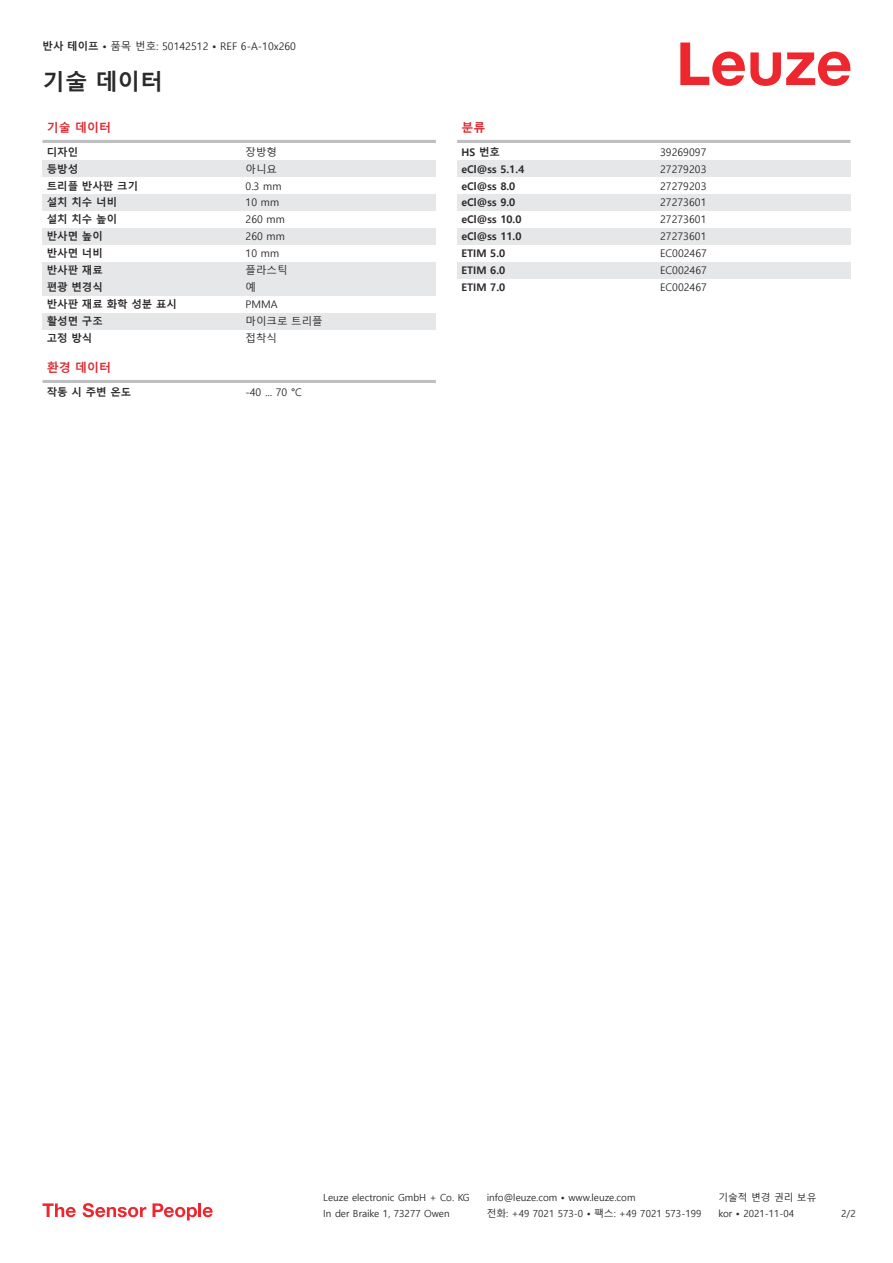
<style>
.page{position:relative;width:893px;height:1263px;background:#fff}
.page>*{position:absolute;margin:0;border:0;box-sizing:border-box;transform-origin:0 0}
.t1{font:700 22.5px "Malgun Gothic";color:#2b292a}
.t2{font:700 12px "Malgun Gothic";color:#db2a30}
.t3{font:10.5px "Malgun Gothic";color:#2b292a}
.t4{font:700 10.5px "Malgun Gothic";color:#2b292a}
.t5{font:9.75px "Malgun Gothic";color:#2b292a}
.s1{font-weight:700}
</style>
<div class="page">
<svg style="left:680px;top:43px;width:170px;height:43px"></svg>
<hr style="left:43px;top:140px;width:393px;height:3px;background:#bdbfc1">
<div style="left:43px;top:160px;width:199px;height:17px;background:#e6e7e9"></div>
<div style="left:242px;top:160px;width:194px;height:17px;background:#e6e7e9"></div>
<div style="left:43px;top:194px;width:199px;height:17px;background:#e6e7e9"></div>
<div style="left:242px;top:194px;width:194px;height:17px;background:#e6e7e9"></div>
<div style="left:43px;top:228px;width:199px;height:17px;background:#e6e7e9"></div>
<div style="left:242px;top:228px;width:194px;height:17px;background:#e6e7e9"></div>
<div style="left:43px;top:262px;width:199px;height:17px;background:#e6e7e9"></div>
<div style="left:242px;top:262px;width:194px;height:17px;background:#e6e7e9"></div>
<div style="left:43px;top:279px;width:199px;height:17px;background:#e6e7e9"></div>
<div style="left:242px;top:279px;width:194px;height:17px;background:#e6e7e9"></div>
<div style="left:43px;top:313px;width:199px;height:17px;background:#e6e7e9"></div>
<div style="left:242px;top:313px;width:194px;height:17px;background:#e6e7e9"></div>
<hr style="left:43px;top:380px;width:393px;height:3px;background:#bdbfc1">
<hr style="left:457px;top:140px;width:393px;height:3px;background:#bdbfc1">
<div style="left:457px;top:160px;width:200px;height:17px;background:#e6e7e9"></div>
<div style="left:657px;top:160px;width:193px;height:17px;background:#e6e7e9"></div>
<div style="left:457px;top:194px;width:200px;height:17px;background:#e6e7e9"></div>
<div style="left:657px;top:194px;width:193px;height:17px;background:#e6e7e9"></div>
<div style="left:457px;top:228px;width:200px;height:17px;background:#e6e7e9"></div>
<div style="left:657px;top:228px;width:193px;height:17px;background:#e6e7e9"></div>
<div style="left:457px;top:262px;width:200px;height:17px;background:#e6e7e9"></div>
<div style="left:657px;top:262px;width:193px;height:17px;background:#e6e7e9"></div>
<svg style="left:43px;top:1203px;width:33px;height:14px"></svg>
<svg style="left:83px;top:1203px;width:63px;height:14px"></svg>
<svg style="left:153px;top:1203px;width:44px;height:17px"></svg>
<hr style="left:198px;top:1203px;width:3px;height:14px;background:#ed272d">
<svg style="left:203px;top:1207px;width:10px;height:10px"></svg>
<p class="t3" style="left:43px;top:41px;width:255px"><span class="s1">반사 테이프 •</span> 품목 번호: 50142512 <span class="s1">•</span> REF 6-A-10x260</p>
<h1 class="t1" style="left:43px;top:69px;width:122px">기술 데이터</h1>
<p class="t2" style="left:47px;top:121px;width:66px">기술 데이터</p>
<p class="t4" style="left:47px;top:146px;width:33px">디자인</p>
<p class="t3" style="left:246px;top:146px;width:33px">장방형</p>
<p class="t4" style="left:47px;top:163px;width:33px">등방성</p>
<p class="t3" style="left:246px;top:163px;width:33px">아니요</p>
<p class="t4" style="left:47px;top:179px;width:93px">트리플 반사판 크기</p>
<p class="t3" style="left:246px;top:180px;width:38px">0.3 mm</p>
<p class="t4" style="left:47px;top:196px;width:72px">설치 치수 너비</p>
<p class="t3" style="left:246px;top:197px;width:35px">10 mm</p>
<p class="t4" style="left:47px;top:213px;width:72px">설치 치수 높이</p>
<p class="t3" style="left:246px;top:214px;width:41px">260 mm</p>
<p class="t4" style="left:47px;top:230px;width:58px">반사면 높이</p>
<p class="t3" style="left:246px;top:231px;width:41px">260 mm</p>
<p class="t4" style="left:47px;top:247px;width:58px">반사면 너비</p>
<p class="t3" style="left:246px;top:247px;width:35px">10 mm</p>
<p class="t4" style="left:47px;top:264px;width:58px">반사판 재료</p>
<p class="t3" style="left:246px;top:264px;width:43px">플라스틱</p>
<p class="t4" style="left:47px;top:281px;width:58px">편광 변경식</p>
<p class="t3" style="left:246px;top:281px;width:12px">예</p>
<p class="t4" style="left:47px;top:298px;width:132px">반사판 재료 화학 성분 표시</p>
<p class="t3" style="left:246px;top:298px;width:34px">PMMA</p>
<p class="t4" style="left:47px;top:315px;width:58px">활성면 구조</p>
<p class="t3" style="left:246px;top:315px;width:79px">마이크로 트리플</p>
<p class="t4" style="left:47px;top:332px;width:47px">고정 방식</p>
<p class="t3" style="left:246px;top:332px;width:33px">접착식</p>
<p class="t2" style="left:47px;top:361px;width:66px">환경 데이터</p>
<p class="t4" style="left:47px;top:386px;width:86px">작동 시 주변 온도</p>
<p class="t3" style="left:246px;top:386px;width:58px">-40 ... 70 °C</p>
<p class="t2" style="left:461px;top:121px;width:25px">분류</p>
<p class="t4" style="left:461px;top:146px;width:40px">HS 번호</p>
<p class="t3" style="left:660px;top:146px;width:48px">39269097</p>
<p class="t4" style="left:461px;top:163px;width:64px">eCl@ss 5.1.4</p>
<p class="t3" style="left:660px;top:163px;width:48px">27279203</p>
<p class="t4" style="left:461px;top:179px;width:55px">eCl@ss 8.0</p>
<p class="t3" style="left:660px;top:180px;width:48px">27279203</p>
<p class="t4" style="left:461px;top:196px;width:55px">eCl@ss 9.0</p>
<p class="t3" style="left:660px;top:197px;width:48px">27273601</p>
<p class="t4" style="left:461px;top:213px;width:62px">eCl@ss 10.0</p>
<p class="t3" style="left:660px;top:214px;width:48px">27273601</p>
<p class="t4" style="left:461px;top:230px;width:62px">eCl@ss 11.0</p>
<p class="t3" style="left:660px;top:231px;width:48px">27273601</p>
<p class="t4" style="left:461px;top:247px;width:45px">ETIM 5.0</p>
<p class="t3" style="left:660px;top:247px;width:48px">EC002467</p>
<p class="t4" style="left:461px;top:264px;width:45px">ETIM 6.0</p>
<p class="t3" style="left:660px;top:264px;width:48px">EC002467</p>
<p class="t4" style="left:461px;top:281px;width:45px">ETIM 7.0</p>
<p class="t3" style="left:660px;top:281px;width:48px">EC002467</p>
<p class="t5" style="left:323px;top:1192px;width:148px">Leuze electronic GmbH + Co. KG</p>
<p class="t5" style="left:487px;top:1192px;width:150px">info@leuze.com • www.leuze.com</p>
<p class="t5" style="left:718px;top:1192px;width:100px">기술적 변경 권리 보유</p>
<p class="t5" style="left:323px;top:1208px;width:128px">In der Braike 1, 73277 Owen</p>
<p class="t5" style="left:487px;top:1208px;width:216px">전화: +49 7021 573-0 • 팩스: +49 7021 573-199</p>
<p class="t5" style="left:718px;top:1208px;width:77px">kor • 2021-11-04</p>
<p class="t5" style="left:841px;top:1208px;width:16px">2 /2</p>
</div>
